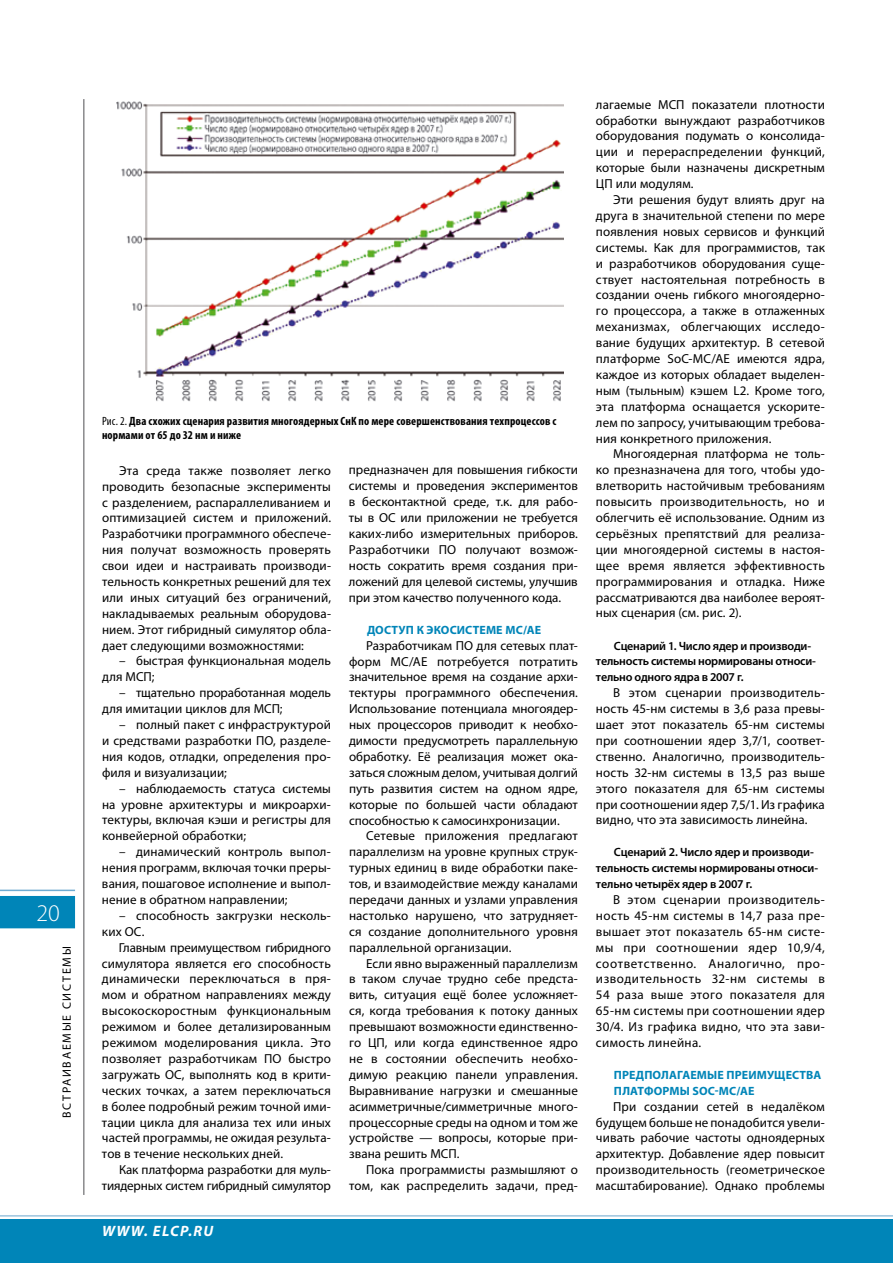
<style>
.page{position:relative;width:893px;height:1263px;background:#fff}
.page>*{position:absolute;margin:0;border:0;box-sizing:border-box;transform-origin:0 0}
.t1{font:300 24px "Myriad Pro";color:#fff}
.t2{font:italic 700 15px "Myriad Pro";letter-spacing:.09em;color:#fff}
.t3{font:13.05px/15.9px "Myriad Pro";letter-spacing:.005em;color:#000;text-align:justify}
.t4{font:600 12px/15.9px "Myriad Pro";letter-spacing:-.015em;color:#000}
.t5{font:700 condensed 12px/13.5px "Myriad Pro";letter-spacing:.01em;color:#000}
.t6{font:700 12px/15.9px "Myriad Pro";letter-spacing:.01em;color:#0085b8}
.t7{font:700 12px "Myriad Pro";letter-spacing:.04em;color:#0085b8}
.t8{font:12px "Myriad Pro";letter-spacing:.14em;color:#000}
.s1{font-weight:400}
</style>
<div class="page">
<hr style="left:84px;top:99px;width:1px;height:1096px;background:#504f53">
<div style="left:0;top:896px;width:75px;height:32px;background:#0085b8"></div>
<hr style="left:0;top:890px;width:75px;height:1px;background:#70abd1">
<hr style="left:0;top:1215px;width:893px;height:1px;background:#70abd1">
<div style="left:0;top:1220px;width:893px;height:43px;background:#0085b8"></div>
<img style="left:117px;top:101px;width:446px;height:301px">
<h1 class="t1" style="left:36px;top:900px;width:25px">20</h1>
<p class="t8" style="left:59px;top:1118px;width:173px;rotate:-90deg">встраиваемые системы</p>
<p class="t5" style="left:102px;top:414px;width:456px"><span class="s1">Рис. 2.</span> Два схожих сценария развития многоядерных СнК по мере совершенствования техпроцессов с нормами от 65 до 32 нм и ниже</p>
<p class="t3" style="left:102px;top:462px;width:230px;text-indent:17px">Эта среда также позволяет легко проводить безопасные эксперименты с разделением, распараллеливанием и оптимизацией систем и приложений.<br>Разработчики программного обеспече&shy;ния получат возможность проверять свои идеи и настраивать производи&shy;тельность конкретных решений для тех или иных ситуаций без ограничений, накладываемых реальным оборудова&shy;нием. Этот гибридный симулятор обла&shy;дает следующими возможностями:</p>
<p class="t3" style="left:102px;top:653px;width:230px;text-indent:17px">– быстрая функциональная модель для МСП</p>
<p class="t3" style="left:152px;top:669px;width:4px">;</p>
<p class="t3" style="left:102px;top:685px;width:230px;text-indent:17px">– тщательно проработанная модель для имитации циклов для МСП</p>
<p class="t3" style="left:280px;top:701px;width:4px">;</p>
<p class="t3" style="left:102px;top:716px;width:230px;text-indent:17px">– полный пакет с инфраструктурой и средствами разработки ПО, разделе&shy;ния кодов, отладки, определения про&shy;филя и визуализации;</p>
<p class="t3" style="left:102px;top:780px;width:230px;text-indent:17px">– наблюдаемость статуса системы на уровне архитектуры и микроархи&shy;тектуры, включая кэши и регистры для конвейерной обработки;</p>
<p class="t3" style="left:102px;top:844px;width:230px;text-indent:17px">– динамический контроль выпол&shy;нения программ, включая точки преры&shy;вания, пошаговое исполнение и выпол&shy;нение в обратном направлении;</p>
<p class="t3" style="left:102px;top:907px;width:230px;text-indent:17px">– способность закгрузки несколь&shy;ких ОС.</p>
<p class="t3" style="left:102px;top:939px;width:230px;text-indent:17px">Главным преимуществом гибридного симулятора является его способность динамически переключаться в пря&shy;мом и обратном направлениях между высокоскоростным функциональным режимом и более детализированным режимом моделирования цикла. Это позволяет разработчикам ПО</p>
<p class="t3" style="left:102px;top:1050px;width:230px;text-indent:187px">быстро загружать ОС, выполнять код в крити&shy;ческих точках, а затем переключаться в более подробный режим точной ими&shy;тации цикла для анализа тех или иных частей программы, не ожидая результа&shy;тов в течение нескольких дней.</p>
<p class="t3" style="left:102px;top:1162px;width:230px;text-align:right">Как платформа разработки для муль&shy;тиядерных систем гибридный симулятор</p>
<p class="t2" style="left:102px;top:1221px;width:113px">WWW. ELCP.RU</p>
<p class="t3" style="left:349px;top:462px;width:230px">предназначен для повышения гибкости системы и проведения экспериментов в бесконтактной среде, т.к. для рабо&shy;ты в ОС или приложении не требуется каких-либо измерительных приборов.<br>Разработчики ПО</p>
<p class="t3" style="left:349px;top:541px;width:230px;text-indent:116px">получают возмож&shy;ность сократить время создания при&shy;ложений для целевой системы, улучшив при этом качество полученного кода.</p>
<p class="t7" style="left:367px;top:622px;width:168px">Доступ к экосистеме MC/AE</p>
<p class="t3" style="left:349px;top:637px;width:230px;text-indent:17px">Разработчикам ПО для сетевых плат&shy;форм MC/AE потребуется потратить значительное время на создание архи&shy;тектуры программного обеспечения.<br>Использование потенциала многоядер&shy;ных процессоров приводит к необхо&shy;димости предусмотреть параллельную обработку. Её реализация может ока&shy;заться сложным делом, учитывая долгий путь развития систем на одном ядре, которые по большей части обладают способностью к самосинхронизации.</p>
<p class="t3" style="left:349px;top:828px;width:230px;text-indent:17px">Сетевые приложения предлагают параллелизм на уровне крупных струк&shy;турных единиц в виде обработки паке&shy;тов, и взаимодействие между каналами передачи данных и узлами управления настолько нарушено, что затрудняет&shy;ся создание дополнительного уровня параллельной организации.</p>
<p class="t3" style="left:349px;top:955px;width:230px;text-indent:17px">Если явно выраженный параллелизм в таком случае трудно себе предста&shy;вить, ситуация ещё более усложняет&shy;ся, когда требования к потоку данных превышают возможности единственно&shy;го ЦП, или когда единственное ядро не в состоянии обеспечить необхо&shy;димую реакцию панели управления.<br>Выравнивание нагрузки и смешанные асимметричные/симметричные много&shy;процессорные среды на одном и том же устройстве — вопросы, которые при&shy;звана решить МСП</p>
<p class="t3" style="left:457px;top:1146px;width:4px">.</p>
<p class="t3" style="left:366px;top:1162px;width:213px">Пока программисты размышляют о</p>
<p class="t3" style="left:349px;top:1177px;width:230px">том, как распределить задачи, пред-</p>
<p class="t3" style="left:596px;top:96px;width:72px">лагаемые МСП</p>
<p class="t3" style="left:596px;top:96px;width:230px;text-indent:96px">показатели плотности обработки вынуждают разработчиков оборудования подумать о консолида&shy;ции и перераспределении функций, которые были назначены дискретным ЦП или модулям.</p>
<p class="t3" style="left:596px;top:192px;width:230px;text-indent:17px">Эти решения будут влиять друг на друга в значительной степени по мере появления новых сервисов и функций системы. Как для программистов, так и разработчиков оборудования суще&shy;ствует настоятельная потребность в создании очень гибкого многоядерно&shy;го процессора, а также в отлаженных механизмах, облегчающих исследо&shy;вание будущих архитектур. В сетевой платформе SoC-MC/AE имеются ядра, каждое из которых обладает выделен&shy;ным (тыльным) кэшем L2. Кроме того, эта платформа оснащается ускорите&shy;лем по запросу, учитывающим требова&shy;ния конкретного приложения.</p>
<p class="t3" style="left:596px;top:446px;width:230px;text-indent:17px">Многоядерная платформа не толь&shy;ко презназначена для того, чтобы удо&shy;влетворить настойчивым требованиям повысить производительность, но и облегчить её использование. Одним из серьёзных препятствий для реализа&shy;ции многоядерной системы в настоя&shy;щее время является эффективность программирования и отладка. Ниже рассматриваются два наиболее вероят&shy;ных сценария (см. рис. 2).</p>
<p class="t4" style="left:596px;top:637px;width:221px;text-indent:18px">Сценарий 1. Число ядер и производи&shy;тельность системы нормированы относи&shy;тельно одного ядра в 2007 г.</p>
<p class="t3" style="left:596px;top:685px;width:230px;text-indent:17px">В этом сценарии производитель&shy;ность 45-нм системы в 3,6 раза превы&shy;шает этот показатель 65-нм системы при соотношении ядер 3,7/1, соответ&shy;ственно. Аналогично, производитель&shy;ность 32-нм системы в 13,5 раз выше этого показателя для 65-нм системы при соотношении ядер 7,5/1. Из графика видно, что эта зависимость линейна.</p>
<p class="t4" style="left:596px;top:844px;width:224px;text-indent:18px">Сценарий 2. Число ядер и производи&shy;тельность системы нормированы относи&shy;тельно четырёх ядер в 2007 г.</p>
<p class="t3" style="left:596px;top:891px;width:230px;text-indent:17px">В этом сценарии производитель&shy;ность 45-нм системы в 14,7 раза пре&shy;вышает этот показатель 65-нм систе&shy;мы при соотношении ядер 10,9/4, соответственно. Аналогично, про&shy;изводительность 32-нм системы в 54 раза выше этого показателя для 65-нм системы при соотношении ядер 30/4. Из графика видно, что эта зави&shy;симость линейна.</p>
<p class="t6" style="left:614px;top:1066px;width:209px">Предполагаемые преимущества платформы SoC-MC/AE</p>
<p class="t3" style="left:596px;top:1098px;width:231px;text-indent:17px">При создании сетей в недалёком будущем больше не понадобится увели&shy;чивать рабочие частоты одноядерных архитектур. Добавление ядер повысит производительность (геометрическое масштабирование). Однако проблемы</p>
</div>
